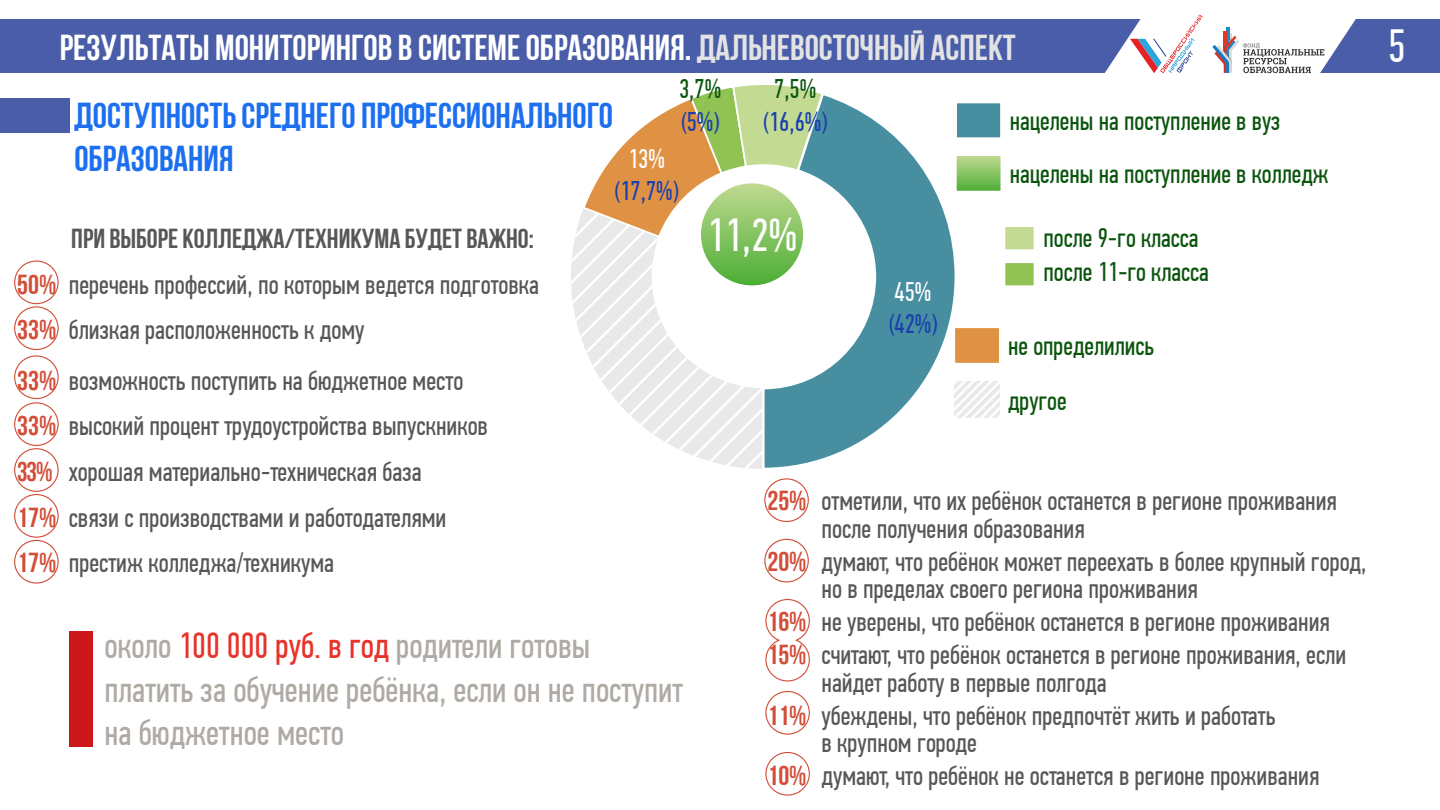
<style>
.page{position:relative;width:1440px;height:810px;background:#fff}
.page>*{position:absolute;margin:0;border:0;box-sizing:border-box;transform-origin:0 0}
.t1{font:46.5px "PF Din Text Comp Pro";color:#fff}
.t2{font:46.35px "PF Din Text Comp Pro";color:#fff}
.t3{font:36.3px/43.7px "PF Din Text Comp Pro";color:#b0aaa5}
.t4{font:36px "Bebas Neue Cyrillic";color:#fff}
.t5{font:36px/43.2px "Bebas Neue Cyrillic";color:#1c70f0}
.t6{font:27.45px/45.8px "PF Din Text Comp Pro";color:#575756}
.t7{font:27.45px "Bebas Neue Cyrillic";color:#575756}
.t8{font:27px/54.3px "PF Din Text Comp Pro";color:#0a540d}
.t9{font:27px "PF Din Text Comp Pro";color:#1b3eaf}
.t10{font:27px "PF Din Text Comp Pro";color:#fff}
.s1{color:#e3e3e3}
.s2{font-family:"Bebas Neue Cyrillic";color:#d24e38}
.s3{color:#e7332a}
</style>
<div class="page">
<div style="left:0;top:19px;width:1439px;height:54px;background:#4a5da8"></div>
<svg style="left:1105px;top:14px;width:251px;height:60px"></svg>
<img style="left:1212px;top:45px;width:16px;height:28px">
<div style="left:0;top:98px;width:69px;height:35px;background:#4a5da8"></div>
<svg style="left:958px;top:157px;width:41px;height:32px"></svg>
<div style="left:954px;top:154px;width:48px;height:38px;border:2px solid #fff"></div>
<div style="left:955px;top:102px;width:46px;height:37px;background:#478fa0"></div>
<div style="left:954px;top:101px;width:48px;height:39px;border:2px solid #fff"></div>
<div style="left:1004px;top:226px;width:30px;height:24px;background:#c2da92"></div>
<div style="left:1003px;top:225px;width:32px;height:26px;border:2px solid #fff"></div>
<div style="left:1004px;top:262px;width:30px;height:24px;background:#91c254"></div>
<div style="left:1003px;top:261px;width:32px;height:26px;border:2px solid #fff"></div>
<div style="left:954px;top:327px;width:45px;height:37px;background:#e09244"></div>
<div style="left:953px;top:326px;width:47px;height:39px;border:2px solid #fff"></div>
<svg style="left:958px;top:382px;width:41px;height:36px"></svg>
<svg style="left:571px;top:217px;width:190px;height:252px"></svg>
<svg style="left:581px;top:85px;width:229px;height:154px"></svg>
<svg style="left:761px;top:91px;width:197px;height:378px"></svg>
<div style="left:69px;top:631px;width:24px;height:116px;background:#cd171a"></div>
<div style="left:14px;top:540px;width:45px;height:44px;border:1px solid #d24e38;border-radius:50%"></div>
<div style="left:14px;top:494px;width:45px;height:44px;border:1px solid #d24e38;border-radius:50%"></div>
<div style="left:14px;top:448px;width:45px;height:44px;border:1px solid #d24e38;border-radius:50%"></div>
<div style="left:14px;top:402px;width:45px;height:44px;border:1px solid #d24e38;border-radius:50%"></div>
<div style="left:14px;top:355px;width:45px;height:44px;border:1px solid #d24e38;border-radius:50%"></div>
<div style="left:14px;top:306px;width:45px;height:44px;border:1px solid #d24e38;border-radius:50%"></div>
<div style="left:14px;top:260px;width:45px;height:44px;border:1px solid #d24e38;border-radius:50%"></div>
<div style="left:764px;top:478px;width:44px;height:44px;border:1px solid #d24e38;border-radius:50%"></div>
<div style="left:764px;top:539px;width:44px;height:44px;border:1px solid #d24e38;border-radius:50%"></div>
<svg style="left:765px;top:598px;width:45px;height:84px"></svg>
<div style="left:765px;top:691px;width:45px;height:44px;border:1px solid #d24e38;border-radius:50%"></div>
<div style="left:765px;top:752px;width:45px;height:44px;border:1px solid #d24e38;border-radius:50%"></div>
<h3 class="t4" style="left:60px;top:27px;width:957px">Результаты мониторингов в системе образования. <span class="s1">Дальневосточный аспект</span></h3>
<h1 class="t1" style="left:1388px;top:20px;width:19px">5</h1>
<h3 class="t5" style="left:74px;top:94px;width:540px">доступность среднего профессионального образования</h3>
<p class="t8" style="left:679px;top:62px;width:44px">3,7%</p>
<p class="t9" style="left:681px;top:106px;width:40px">(5%)</p>
<p class="t8" style="left:774px;top:62px;width:44px">7,5%</p>
<p class="t9" style="left:763px;top:106px;width:65px">(16,6%)</p>
<p class="t8" style="left:1009px;top:94px;width:272px">нацелены на поступление в вуз</p>
<p class="t10" style="left:628px;top:143px;width:38px">13%</p>
<p class="t9" style="left:614px;top:175px;width:65px">(17,7%)</p>
<p class="t8" style="left:1009px;top:147px;width:320px">нацелены на поступление в колледж</p>
<p class="t7" style="left:71px;top:223px;width:464px">ПРИ ВЫБОРЕ колледжа/техникума будет важно:</p>
<p class="t6" style="left:17px;top:262px;width:523px"><span class="s2">50%</span> перечень профессий, по которым ведется подготовка<br><span class="s2">33%</span> близкая расположенность к дому</p>
<p class="t6" style="left:17px;top:358px;width:472px"><span class="s2">33%</span> возможность поступить на бюджетное место <span class="s2">33%</span> высокий процент трудоустройства выпускников <span class="s2">33%</span> хорошая материально-техническая база<br><span class="s2">17%</span> связи с производствами и работодателями <span class="s2">17%</span> престиж колледжа/техникума</p>
<h3 class="t3" style="left:104px;top:624px;width:580px">около <span class="s3">100 000 руб. в год</span> родители готовы платить за обучение ребёнка, если он не поступит на бюджетное место</h3>
<h2 class="t2" style="left:707px;top:209px;width:92px">11,2%</h2>
<p class="t10" style="left:894px;top:276px;width:38px">45%</p>
<p class="t9" style="left:888px;top:308px;width:50px">(42%)</p>
<p class="t8" style="left:1043px;top:211px;width:157px">после 9-го класса</p>
<p class="t8" style="left:1043px;top:245px;width:167px">после 11-го класса</p>
<p class="t8" style="left:1008px;top:319px;width:147px">не определились другое</p>
<p class="t6" style="left:821px;top:487px;width:517px;line-height:27.5px;text-indent:-54px"><span class="s2">25%</span> отметили, что их ребёнок останется в регионе проживания после получения образования</p>
<p class="t6" style="left:821px;top:548px;width:546px;line-height:27.5px;text-indent:-54px"><span class="s2">20%</span> думают, что ребёнок может переехать в более крупный город, но в пределах своего региона проживания</p>
<p class="t6" style="left:767px;top:606px;width:580px;line-height:33px"><span class="s2">16%</span> не уверены, что ребёнок останется в регионе проживания<br><span class="s2">15%</span> считают, что ребёнок останется в регионе проживания, если</p>
<p class="t6" style="left:767px;top:666px;width:509px;line-height:33px;text-indent:54px">найдет работу в первые полгода<br><span class="s2">11%</span> убеждены, что ребёнок предпочтёт жить и работать</p>
<p class="t6" style="left:767px;top:726px;width:553px;line-height:33px;text-indent:54px">в крупном городе<br><span class="s2">10%</span> думают, что ребёнок не останется в регионе проживания</p>
</div>
